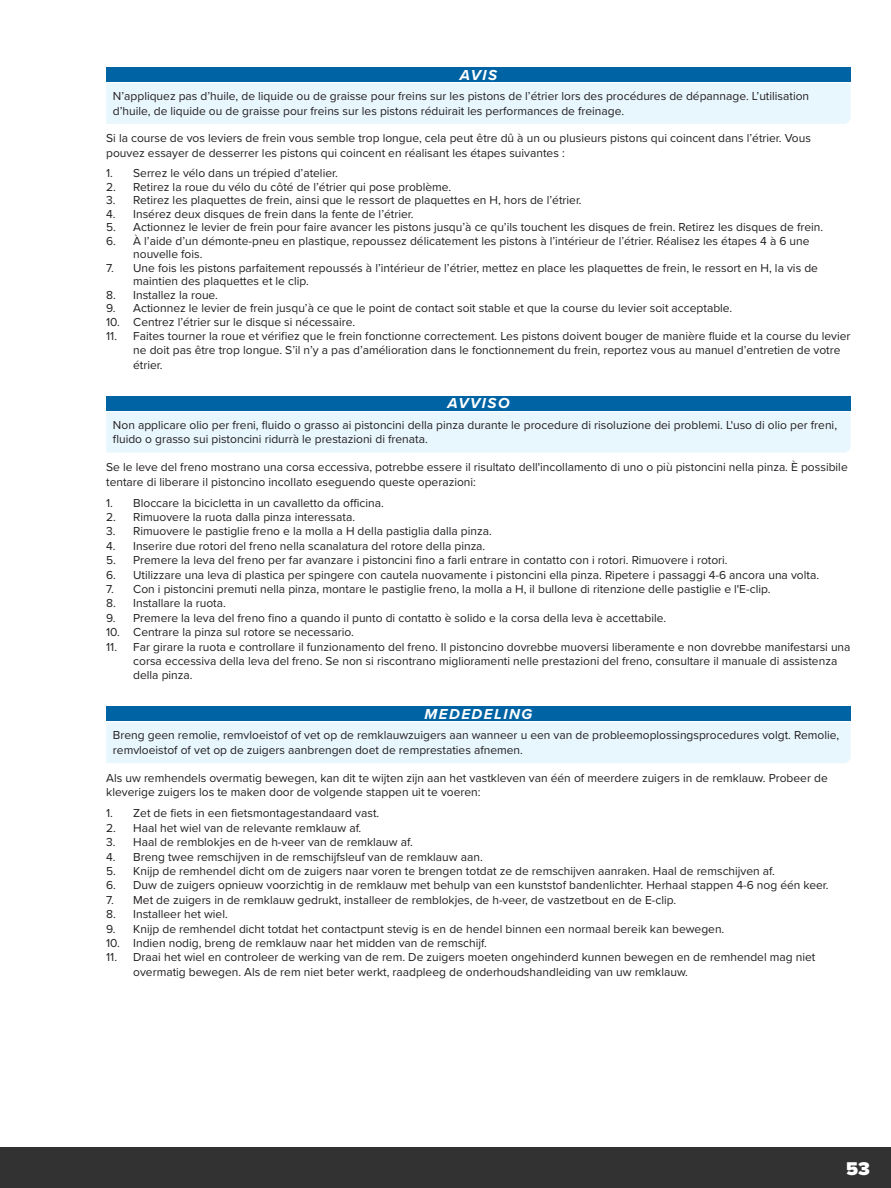
<style>
.page{position:relative;width:891px;height:1188px;background:#fff}
.page>*{position:absolute;margin:0;border:0;box-sizing:border-box;transform-origin:0 0}
.t1{font:900 19.2px "Proxima Nova";color:#fff}
.Signal_Word_centered{font:italic 700 15px "Proxima Nova";letter-spacing:.1em;color:#fff}
.Signal_Word_Text_-_N{font:12px/14.4px "Proxima Nova";color:#231f20}
.Normal_Text_-_Full_W{font:12px/14.4px "Proxima Nova";color:#231f20}
</style>
<div class="page">
<div style="left:0;top:1148px;width:891px;height:40px;background:#323232"></div>
<div style="left:106px;top:67px;width:745px;height:15px;background:#0063a4"></div>
<div style="left:106px;top:83px;width:745px;height:41px;background:#e8f6fd"></div>
<div style="left:106px;top:396px;width:745px;height:15px;background:#0063a4"></div>
<div style="left:106px;top:412px;width:745px;height:40px;background:#e8f6fd"></div>
<div style="left:106px;top:706px;width:745px;height:15px;background:#0063a4"></div>
<div style="left:106px;top:722px;width:745px;height:41px;background:#e8f6fd"></div>
<p class="Signal_Word_centered" style="left:460px;top:64px;width:39px">AVIS</p>
<p class="Signal_Word_Text_-_N" style="left:113px;top:88px;width:698px">N’appliquez pas d’huile, de liquide ou de graisse pour freins sur les pistons de l’étrier lors des procédures de dépannage. L’utilisation d’huile, de liquide ou de graisse pour freins sur les pistons réduirait les performances de freinage.</p>
<p class="Normal_Text_-_Full_W" style="left:106px;top:131px;width:706px">Si la course de vos leviers de frein vous semble trop longue, cela peut être dû à un ou plusieurs pistons qui coincent dans l’étrier. Vous pouvez essayer de desserrer les pistons qui coincent en réalisant les étapes suivantes :</p>
<p class="Signal_Word_Text_-_N" style="left:106px;top:165px;width:233px">1. Serrez le vélo dans un trépied d’atelier.</p>
<p class="Signal_Word_Text_-_N" style="left:106px;top:179px;width:347px">2. Retirez la roue du vélo du côté de l’étrier qui pose problème.</p>
<p class="Signal_Word_Text_-_N" style="left:106px;top:192px;width:477px">3. Retirez les plaquettes de frein, ainsi que le ressort de plaquettes en H, hors de l’étrier.</p>
<p class="Signal_Word_Text_-_N" style="left:106px;top:206px;width:309px">4. Insérez deux disques de frein dans la fente de l’étrier.</p>
<p class="Signal_Word_Text_-_N" style="left:106px;top:219px;width:718px">5. Actionnez le levier de frein pour faire avancer les pistons jusqu’à ce qu’ils touchent les disques de frein. Retirez les disques de frein.</p>
<p class="Signal_Word_Text_-_N" style="left:133px;top:233px;width:678px;line-height:13.5px;text-indent:-27px">6. À l’aide d’un démonte-pneu en plastique, repoussez délicatement les pistons à l’intérieur de l’étrier. Réalisez les étapes 4 à 6 une nouvelle fois.</p>
<p class="Signal_Word_Text_-_N" style="left:133px;top:260px;width:686px;line-height:13.5px;text-indent:-27px">7. Une fois les pistons parfaitement repoussés à l’intérieur de l’étrier, mettez en place les plaquettes de frein, le ressort en H, la vis de maintien des plaquettes et le clip.</p>
<p class="Signal_Word_Text_-_N" style="left:106px;top:287px;width:113px">8. Installez la roue.</p>
<p class="Signal_Word_Text_-_N" style="left:106px;top:300px;width:628px">9. Actionnez le levier de frein jusqu’à ce que le point de contact soit stable et que la course du levier soit acceptable.</p>
<p class="Signal_Word_Text_-_N" style="left:106px;top:314px;width:251px">10. Centrez l’étrier sur le disque si nécessaire.</p>
<p class="Signal_Word_Text_-_N" style="left:133px;top:328px;width:719px;text-indent:-27px">11. Faites tourner la roue et vérifiez que le frein fonctionne correctement. Les pistons doivent bouger de manière fluide et la course du levier ne doit pas être trop longue. S’il n’y a pas d’amélioration dans le fonctionnement du frein, reportez vous au manuel d’entretien de votre étrier.</p>
<p class="Signal_Word_centered" style="left:447px;top:392px;width:64px">AVVISO</p>
<p class="Signal_Word_Text_-_N" style="left:113px;top:417px;width:726px">Non applicare olio per freni, fluido o grasso ai pistoncini della pinza durante le procedure di risoluzione dei problemi. L'uso di olio per freni, fluido o grasso sui pistoncini ridurrà le prestazioni di frenata.</p>
<p class="Normal_Text_-_Full_W" style="left:106px;top:459px;width:743px">Se le leve del freno mostrano una corsa eccessiva, potrebbe essere il risultato dell'incollamento di uno o più pistoncini nella pinza. È possibile tentare di liberare il pistoncino incollato eseguendo queste operazioni:</p>
<p class="Signal_Word_Text_-_N" style="left:106px;top:495px;width:279px">1. Bloccare la bicicletta in un cavalletto da officina.</p>
<p class="Signal_Word_Text_-_N" style="left:106px;top:509px;width:250px">2. Rimuovere la ruota dalla pinza interessata.</p>
<p class="Signal_Word_Text_-_N" style="left:106px;top:524px;width:387px">3. Rimuovere le pastiglie freno e la molla a H della pastiglia dalla pinza.</p>
<p class="Signal_Word_Text_-_N" style="left:106px;top:538px;width:381px">4. Inserire due rotori del freno nella scanalatura del rotore della pinza.</p>
<p class="Signal_Word_Text_-_N" style="left:106px;top:553px;width:623px">5. Premere la leva del freno per far avanzare i pistoncini fino a farli entrare in contatto con i rotori. Rimuovere i rotori.</p>
<p class="Signal_Word_Text_-_N" style="left:106px;top:567px;width:714px">6. Utilizzare una leva di plastica per spingere con cautela nuovamente i pistoncini ella pinza. Ripetere i passaggi 4-6 ancora una volta.</p>
<p class="Signal_Word_Text_-_N" style="left:106px;top:581px;width:666px">7. Con i pistoncini premuti nella pinza, montare le pastiglie freno, la molla a H, il bullone di ritenzione delle pastiglie e l'E-clip.</p>
<p class="Signal_Word_Text_-_N" style="left:106px;top:596px;width:121px">8. Installare la ruota.</p>
<p class="Signal_Word_Text_-_N" style="left:106px;top:610px;width:561px">9. Premere la leva del freno fino a quando il punto di contatto è solido e la corsa della leva è accettabile.</p>
<p class="Signal_Word_Text_-_N" style="left:106px;top:625px;width:249px">10. Centrare la pinza sul rotore se necessario.</p>
<p class="Signal_Word_Text_-_N" style="left:133px;top:639px;width:719px;text-indent:-27px">11. Far girare la ruota e controllare il funzionamento del freno. Il pistoncino dovrebbe muoversi liberamente e non dovrebbe manifestarsi una corsa eccessiva della leva del freno. Se non si riscontrano miglioramenti nelle prestazioni del freno, consultare il manuale di assistenza della pinza.</p>
<p class="Signal_Word_centered" style="left:425px;top:703px;width:109px">MEDEDELING</p>
<p class="Signal_Word_Text_-_N" style="left:113px;top:728px;width:728px">Breng geen remolie, remvloeistof of vet op de remklauwzuigers aan wanneer u een van de probleemoplossingsprocedures volgt. Remolie, remvloeistof of vet op de zuigers aanbrengen doet de remprestaties afnemen.</p>
<p class="Normal_Text_-_Full_W" style="left:106px;top:770px;width:723px">Als uw remhendels overmatig bewegen, kan dit te wijten zijn aan het vastkleven van één of meerdere zuigers in de remklauw. Probeer de kleverige zuigers los te maken door de volgende stappen uit te voeren:</p>
<p class="Signal_Word_Text_-_N" style="left:106px;top:806px;width:275px">1. Zet de fiets in een fietsmontagestandaard vast.</p>
<p class="Signal_Word_Text_-_N" style="left:106px;top:820px;width:257px">2. Haal het wiel van de relevante remklauw af.</p>
<p class="Signal_Word_Text_-_N" style="left:106px;top:834px;width:308px">3. Haal de remblokjes en de h-veer van de remklauw af.</p>
<p class="Signal_Word_Text_-_N" style="left:106px;top:849px;width:378px">4. Breng twee remschijven in de remschijfsleuf van de remklauw aan.</p>
<p class="Signal_Word_Text_-_N" style="left:106px;top:863px;width:670px">5. Knijp de remhendel dicht om de zuigers naar voren te brengen totdat ze de remschijven aanraken. Haal de remschijven af.</p>
<p class="Signal_Word_Text_-_N" style="left:106px;top:878px;width:724px">6. Duw de zuigers opnieuw voorzichtig in de remklauw met behulp van een kunststof bandenlichter. Herhaal stappen 4-6 nog één keer.</p>
<p class="Signal_Word_Text_-_N" style="left:106px;top:892px;width:572px">7. Met de zuigers in de remklauw gedrukt, installeer de remblokjes, de h-veer, de vastzetbout en de E-clip.</p>
<p class="Signal_Word_Text_-_N" style="left:106px;top:906px;width:123px">8. Installeer het wiel.</p>
<p class="Signal_Word_Text_-_N" style="left:106px;top:921px;width:620px">9. Knijp de remhendel dicht totdat het contactpunt stevig is en de hendel binnen een normaal bereik kan bewegen.</p>
<p class="Signal_Word_Text_-_N" style="left:106px;top:935px;width:382px">10. Indien nodig, breng de remklauw naar het midden van de remschijf.</p>
<p class="Signal_Word_Text_-_N" style="left:133px;top:950px;width:684px;text-indent:-27px">11. Draai het wiel en controleer de werking van de rem. De zuigers moeten ongehinderd kunnen bewegen en de remhendel mag niet overmatig bewegen. Als de rem niet beter werkt, raadpleeg de onderhoudshandleiding van uw remklauw.</p>
<h1 class="t1" style="left:846px;top:1154px;width:25px">53</h1>
</div>
